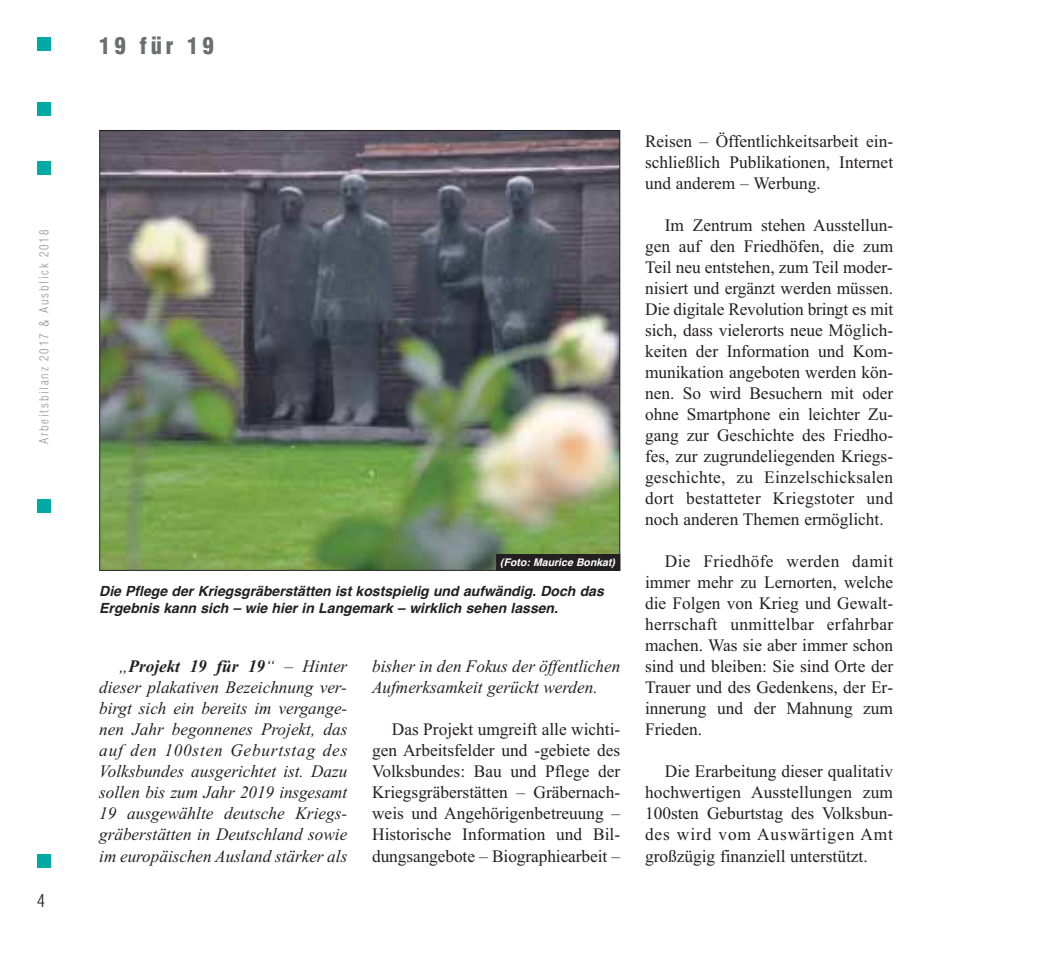
<style>
.page{position:relative;width:1042px;height:953px;background:#fff}
.page>*{position:absolute;margin:0;border:0;box-sizing:border-box;transform-origin:0 0}
.t1{font:900 condensed 22.75px "Helvetica";letter-spacing:.165em;color:#6d6e70}
.t2{font:17.5px/21px "Times";color:#231f20;text-align:justify}
.t3{font:italic 17.5px/21px "Times New Roman";color:#231f20;text-align:justify}
.t4{font:300 condensed 17.5px "Helvetica";color:#231f20}
.t5{font:italic 700 14px/17.5px "Helvetica";color:#231f20}
.t6{font:300 condensed 12.25px "Helvetica";letter-spacing:.145em;color:#939598}
.t7{font:italic 700 10.5px "Helvetica";color:#fff}
.s1{font-weight:700}
</style>
<div class="page">
<div style="left:37px;top:37px;width:14px;height:14px;background:#00a9a4"></div>
<div style="left:37px;top:161px;width:14px;height:14px;background:#00a9a4"></div>
<div style="left:37px;top:499px;width:14px;height:13px;background:#00a9a4"></div>
<div style="left:37px;top:853px;width:14px;height:14px;background:#00a9a4"></div>
<div style="left:37px;top:102px;width:14px;height:13px;background:#00a9a4"></div>
<img style="left:101px;top:132px;width:517px;height:437px">
<div style="left:497px;top:555px;width:122px;height:15px;background:#231f20"></div>
<div style="left:496px;top:554px;width:124px;height:17px;border:1px solid #231f20"></div>
<p class="t6" style="left:38px;top:444px;width:216px;rotate:-90deg">Arbeitsbilanz 2017 &amp; Ausblick 2018</p>
<p class="t4" style="left:37px;top:891px;width:9px">4</p>
<h1 class="t1" style="left:99px;top:37px;width:116px">19 für 19</h1>
<p class="t7" style="left:500px;top:558px;width:116px">(Foto: Maurice Bonkat)</p>
<p class="t5" style="left:99px;top:583px;width:506px">Die Pflege der Kriegsgräberstätten ist kostspielig und aufwändig. Doch das<br>Ergebnis kann sich – wie hier in Langemark – wirklich sehen lassen.</p>
<p class="t3" style="left:99px;top:657px;width:250px;text-indent:20px">„<span class="s1">Projekt 19 für 19</span>“ – Hinter dieser plakativen Bezeichnung ver&shy;birgt sich ein bereits im vergange&shy;nen Jahr begonnenes Projekt, das auf den 100sten Geburtstag des Volks bun des ausgerichtet ist. Dazu sollen bis zum Jahr 2019 insgesamt 19 aus gewählte deutsche Kriegs - grä ber stät ten in Deutschland sowie im eu ropäischen Ausland stärker als</p>
<p class="t3" style="left:372px;top:657px;width:250px">bisher in den Fokus der öffentlichen<br>Aufmerksamkeit gerückt werden.</p>
<p class="t2" style="left:372px;top:720px;width:250px;text-indent:20px">Das Projekt umgreift alle wichti&shy;gen Arbeitsfelder und -gebiete des Volksbundes: Bau und Pflege der Kriegsgräberstätten – Grä bernach - weis und Angehörigenbetreuung – His to rische Information und Bil - dungs an gebote – Biographiearbeit –</p>
<p class="t2" style="left:645px;top:132px;width:250px">Reisen – Öffentlichkeitsarbeit ein - schließlich Publikationen, Internet und anderem – Werbung.</p>
<p class="t2" style="left:645px;top:216px;width:250px;text-indent:20px">Im Zentrum stehen Ausstel lun - gen auf den Friedhöfen, die zum Teil neu entstehen, zum Teil moder&shy;nisiert und ergänzt werden müssen.<br>Die digitale Revolution bringt es mit sich, dass vielerorts neue Mög lich - keiten der Information und Kom - munikation angeboten werden kön&shy;nen. So wird Besuchern mit oder ohne Smartphone ein leichter Zu - gang zur Geschichte des Fried ho - fes, zur zugrundeliegenden Kriegs - geschichte, zu Einzelschicksalen dort bestatteter Kriegstoter und noch anderen Themen ermöglicht.</p>
<p class="t2" style="left:645px;top:552px;width:250px;text-indent:20px">Die Friedhöfe werden damit immer mehr zu Lernorten, welche die Folgen von Krieg und Ge walt - herr schaft unmittelbar erfahrbar ma chen. Was sie aber immer schon sind und bleiben: Sie sind Orte der Trauer und des Gedenkens, der Er - in nerung und der Mahnung zum Frieden.</p>
<p class="t2" style="left:645px;top:762px;width:250px;text-indent:20px">Die Erarbeitung dieser qualitativ hochwertigen Ausstellungen zum 100sten Geburtstag des Volks bun - des wird vom Auswärtigen Amt groß zügig finanziell unterstützt.</p>
</div>
